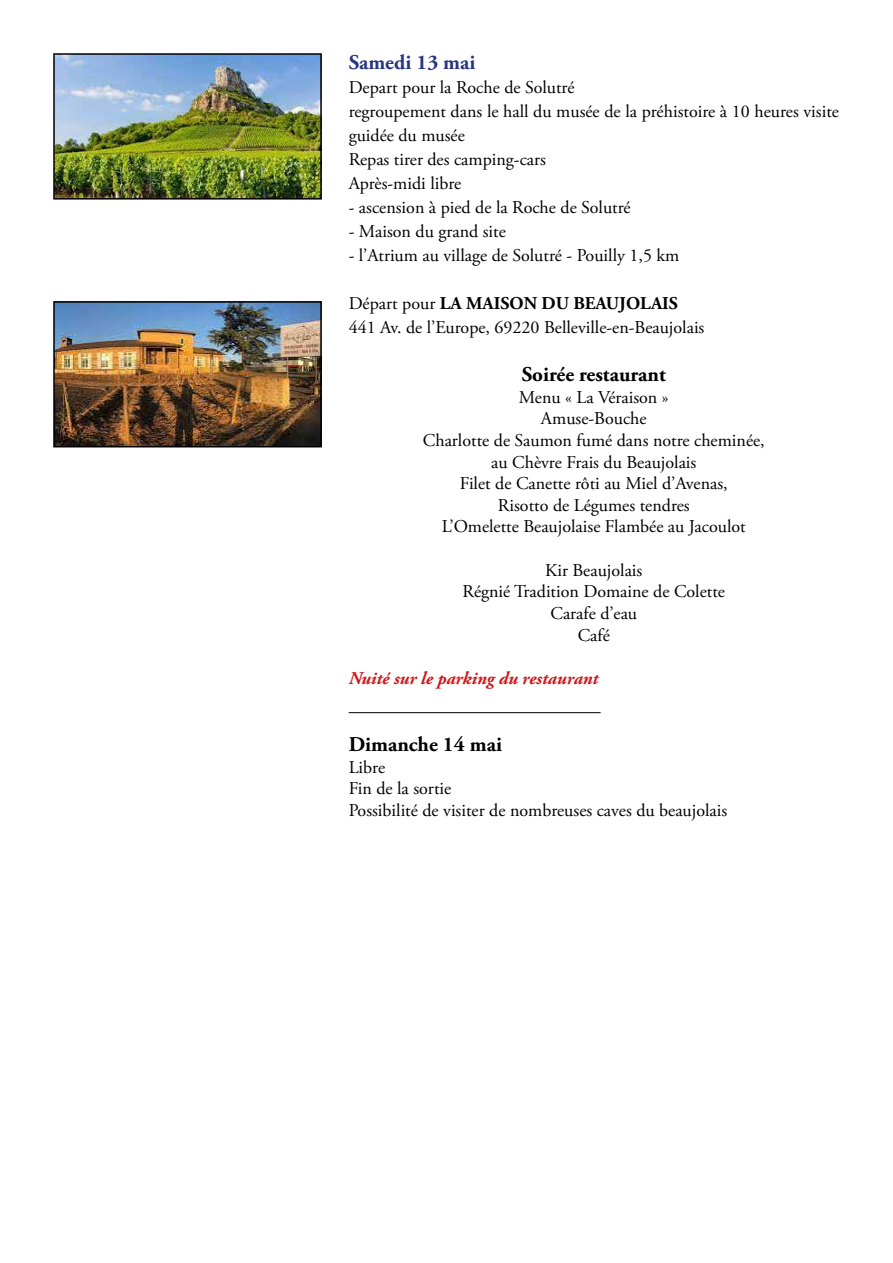
<style>
.page{position:relative;width:893px;height:1263px;background:#fff}
.page>*{position:absolute;margin:0;border:0;box-sizing:border-box;transform-origin:0 0}
.t1{font:700 21px "Adobe Garamond Pro";color:#000}
.t2{font:700 21px "Adobe Garamond Pro";color:#283583}
.t3{font:18px/21.6px "Adobe Garamond Pro";color:#000}
.t4{font:italic 700 18px "Adobe Garamond Pro";color:#cd171a}
.s1{font-weight:700}
</style>
<div class="page">
<img style="left:56px;top:56px;width:263px;height:141px">
<div style="left:53px;top:53px;width:269px;height:147px;border:2px solid #000"></div>
<img style="left:56px;top:304px;width:263px;height:140px">
<div style="left:53px;top:301px;width:269px;height:146px;border:2px solid #000"></div>
<hr style="left:349px;top:712px;width:252px;height:1px;background:#000">
<p class="t2" style="left:349px;top:50px;width:128px">Samedi 13 mai</p>
<p class="t3" style="left:349px;top:76px;width:492px;line-height:24px">Depart pour la Roche de Solutré<br>regroupement dans le hall du musée de la préhistoire à 10 heures visite guidée du musée<br>Repas tirer des camping-cars<br>Après-midi libre</p>
<p class="t3" style="left:349px;top:197px;width:284px">- ascension à pied de la Roche de Solutré</p>
<p class="t3" style="left:349px;top:221px;width:159px">- Maison du grand site</p>
<p class="t3" style="left:349px;top:245px;width:332px">- l’Atrium au village de Solutré - Pouilly 1,5 km</p>
<p class="t3" style="left:349px;top:292px;width:357px;line-height:24px">Départ pour <span class="s1">LA MAISON DU BEAUJOLAIS<br></span>441 Av. de l’Europe, 69220 Belleville-en-Beaujolais</p>
<p class="t1" style="left:522px;top:362px;width:146px">Soirée restaurant</p>
<p class="t3" style="left:423px;top:387px;width:343px;text-align:center">Menu « La Véraison »<br>Amuse-Bouche<br>Charlotte de Saumon fumé dans notre cheminée, au Chèvre Frais du Beaujolais<br>Filet de Canette rôti au Miel d’Avenas,<br>Risotto de Légumes tendres<br>L’Omelette Beaujolaise Flambée au Jacoulot</p>
<p class="t3" style="left:463px;top:560px;width:264px;text-align:center">Kir Beaujolais<br>Régnié Tradition Domaine de Colette<br>Carafe d’eau<br>Café</p>
<p class="t4" style="left:349px;top:668px;width:251px">Nuité sur le parking du restaurant</p>
<p class="t1" style="left:349px;top:732px;width:155px">Dimanche 14 mai</p>
<p class="t3" style="left:349px;top:757px;width:380px">Libre<br>Fin de la sortie<br>Possibilité de visiter de nombreuses caves du beaujolais</p>
</div>
